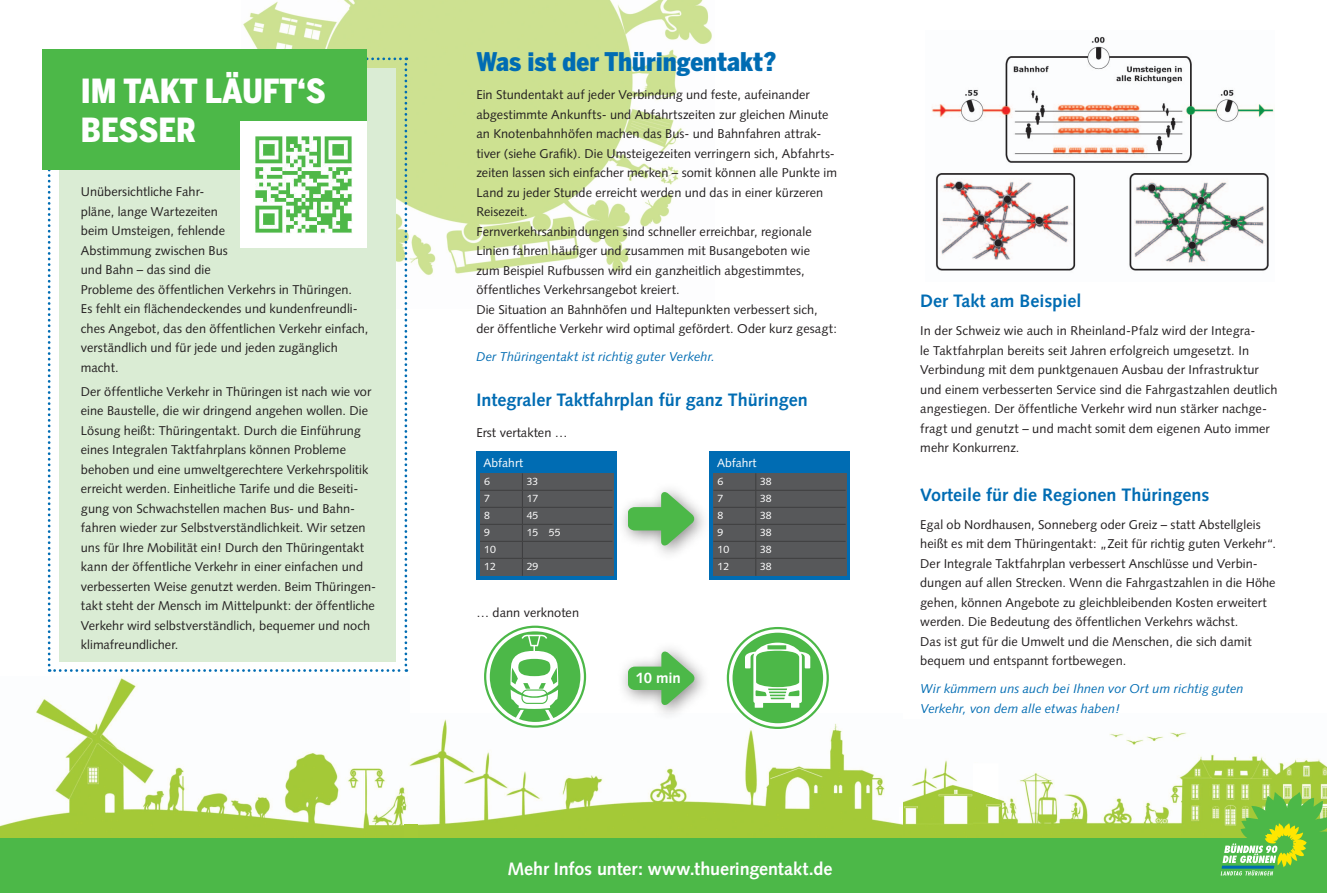
<style>
.page{position:relative;width:1327px;height:893px;background:#fff}
.page>*{position:absolute;margin:0;border:0;box-sizing:border-box;transform-origin:0 0}
.t1{font:900 33px/39.3px "Benton Sans Cond";color:#fff}
.t2{font:900 25.5px "Benton Sans Cond";color:#006cb3}
.t3{font:700 18px "Syntax";color:#006cb3}
.t4{font:700 18px "Syntax";letter-spacing:-.005em;color:#fff}
.t5{font:700 15px "Syntax";color:#fff}
.t6{font:12.75px/19.5px "Syntax";letter-spacing:.005em;color:#231f20}
.t7{font:italic 12.75px/19.5px "Syntax";letter-spacing:.005em;color:#006cb3}
.t8{font:12px "Syntax";color:#fff}
.t9{font:10.5px/17px "Syntax";color:#fff}
</style>
<div class="page">
<img style="left:243px;top:0;width:469px;height:304px">
<svg style="left:48px;top:57px;width:359px;height:615px;background:#daecd5"></svg>
<div style="left:42px;top:49px;width:324px;height:120px;background:#4cb848"></div>
<img style="left:932px;top:36px;width:342px;height:235px">
<img style="left:0;top:677px;width:408px;height:161px">
<img style="left:972px;top:732px;width:355px;height:106px">
<svg style="left:972px;top:763px;width:26px;height:36px"></svg>
<img style="left:902px;top:760px;width:70px;height:78px">
<img style="left:409px;top:716px;width:493px;height:122px">
<hr style="left:899px;top:807px;width:3px;height:16px;background:#fff">
<div style="left:404px;top:824px;width:14px;height:29px;background:#a5ca37"></div>
<div style="left:0;top:838px;width:1327px;height:55px;background:#4cb848"></div>
<svg style="left:1220px;top:792px;width:107px;height:84px"></svg>
<img style="left:240px;top:121px;width:127px;height:127px">
<svg style="left:484px;top:626px;width:102px;height:102px"></svg>
<svg style="left:486px;top:628px;width:98px;height:97px"></svg>
<svg style="left:490px;top:631px;width:90px;height:91px"></svg>
<svg style="left:727px;top:627px;width:102px;height:102px"></svg>
<svg style="left:729px;top:629px;width:97px;height:98px"></svg>
<div style="left:732px;top:633px;width:91px;height:90px;background:#4cb848;border-radius:50%"></div>
<svg style="left:745px;top:643px;width:65px;height:65px"></svg>
<svg style="left:767px;top:645px;width:19px;height:4px"></svg>
<div style="left:476px;top:451px;width:141px;height:128px;background:#006cb3"></div>
<div style="left:480px;top:473px;width:133px;height:102px;background:#57585a"></div>
<hr style="left:480px;top:490px;width:42px;height:1px;background:#3e3e3f">
<hr style="left:522px;top:490px;width:90px;height:1px;background:#3e3e3f">
<hr style="left:480px;top:507px;width:42px;height:1px;background:#3e3e3f">
<hr style="left:522px;top:507px;width:90px;height:1px;background:#3e3e3f">
<hr style="left:480px;top:524px;width:42px;height:1px;background:#3e3e3f">
<hr style="left:522px;top:524px;width:90px;height:1px;background:#3e3e3f">
<hr style="left:480px;top:541px;width:42px;height:1px;background:#3e3e3f">
<hr style="left:522px;top:541px;width:90px;height:1px;background:#3e3e3f">
<hr style="left:480px;top:558px;width:42px;height:1px;background:#3e3e3f">
<hr style="left:522px;top:558px;width:90px;height:1px;background:#3e3e3f">
<svg style="left:522px;top:473px;width:1px;height:103px"></svg>
<div style="left:710px;top:451px;width:140px;height:128px;background:#006cb3"></div>
<div style="left:713px;top:473px;width:134px;height:102px;background:#57585a"></div>
<hr style="left:713px;top:490px;width:43px;height:1px;background:#3e3e3f">
<hr style="left:756px;top:490px;width:89px;height:1px;background:#3e3e3f">
<hr style="left:713px;top:507px;width:43px;height:1px;background:#3e3e3f">
<hr style="left:756px;top:507px;width:89px;height:1px;background:#3e3e3f">
<hr style="left:713px;top:524px;width:43px;height:1px;background:#3e3e3f">
<hr style="left:756px;top:524px;width:89px;height:1px;background:#3e3e3f">
<hr style="left:713px;top:541px;width:43px;height:1px;background:#3e3e3f">
<hr style="left:756px;top:541px;width:89px;height:1px;background:#3e3e3f">
<hr style="left:713px;top:558px;width:43px;height:1px;background:#3e3e3f">
<hr style="left:756px;top:558px;width:89px;height:1px;background:#3e3e3f">
<svg style="left:755px;top:473px;width:1px;height:103px"></svg>
<div style="left:617px;top:482px;width:93px;height:80px;background:#231f20;opacity:.52"></div>
<svg style="left:628px;top:492px;width:67px;height:54px"></svg>
<div style="left:617px;top:641px;width:93px;height:80px;background:#231f20;opacity:.52"></div>
<svg style="left:628px;top:651px;width:67px;height:54px"></svg>
<h1 class="t1" style="left:81px;top:71px;width:247px">IM TAKT LÄUFT‘S<br>BESSER</h1>
<p class="t6" style="left:81px;top:182px;width:289px">Unübersichtliche Fahr-<br>pläne, lange Wartezeiten<br>beim Umsteigen, fehlende<br>Abstimmung zwischen Bus<br>und Bahn – das sind die<br>Probleme des öffentlichen Verkehrs in Thüringen.<br>Es fehlt ein flächendeckendes und kundenfreundli&shy;ches Angebot, das den öffentlichen Verkehr einfach, verständlich und für jede und jeden zugänglich macht.</p>
<p class="t6" style="left:81px;top:381px;width:297px">Der öffentliche Verkehr in Thüringen ist nach wie vor eine Baustelle, die wir dringend angehen wollen. Die Lösung heißt: Thüringentakt. Durch die Einführung eines Integralen Taktfahrplans können Probleme behoben und eine umweltgerechtere Verkehrspolitik erreicht werden. Einheitliche Tarife und die Beseiti&shy;gung von Schwachstellen machen Bus- und Bahn&shy;fahren wieder zur Selbstverständlichkeit. Wir setzen uns für Ihre Mobilität ein! Durch den Thüringentakt kann der öffentliche Verkehr in einer einfachen und verbesserten Weise genutzt werden. Beim Thüringen&shy;takt steht der Mensch im Mittelpunkt: der öffentliche Verkehr wird selbstverständlich, bequemer und noch klimafreundlicher.</p>
<h2 class="t2" style="left:476px;top:47px;width:302px">Was ist der Thüringentakt?</h2>
<p class="t6" style="left:476px;top:85px;width:362px">Ein Stundentakt auf jeder Verbindung und feste, aufeinander abgestimmte Ankunfts- und Abfahrtszeiten zur gleichen Minute an Knotenbahnhöfen machen das Bus- und Bahnfahren attrak&shy;tiver (siehe Grafik). Die Umsteigezeiten verringern sich, Abfahrts&shy;zeiten lassen sich einfacher merken – somit können alle Punkte im Land zu jeder Stunde erreicht werden und das in einer kürzeren Reisezeit.<br>Fernverkehrsanbindungen sind schneller erreichbar, regionale Linien fahren häufiger und zusammen mit Busangeboten wie<br>zum Beispiel Rufbussen wird ein ganzheitlich abgestimmtes, öffentliches Verkehrsangebot kreiert.<br>Die Situation an Bahnhöfen und Haltepunkten verbessert sich, der öffentliche Verkehr wird optimal gefördert. Oder kurz gesagt:</p>
<p class="t7" style="left:476px;top:347px;width:240px">Der Thüringentakt ist richtig guter Verkehr.</p>
<h3 class="t3" style="left:476px;top:389px;width:333px">Integraler Taktfahrplan für ganz Thüringen</h3>
<p class="t6" style="left:476px;top:423px;width:93px">Erst vertakten …</p>
<p class="t8" style="left:484px;top:455px;width:41px">Abfahrt</p>
<p class="t9" style="left:484px;top:473px;width:7px">6</p>
<p class="t9" style="left:527px;top:473px;width:13px">33</p>
<p class="t9" style="left:484px;top:490px;width:7px">7</p>
<p class="t9" style="left:527px;top:490px;width:13px">17</p>
<p class="t9" style="left:484px;top:507px;width:7px">8</p>
<p class="t9" style="left:527px;top:507px;width:13px">45</p>
<p class="t9" style="left:484px;top:524px;width:7px">9</p>
<p class="t9" style="left:527px;top:524px;width:35px">15 55</p>
<p class="t9" style="left:484px;top:541px;width:13px">10<br>12</p>
<p class="t9" style="left:527px;top:558px;width:13px">29</p>
<p class="t6" style="left:476px;top:602px;width:104px">… dann verknoten</p>
<p class="t8" style="left:717px;top:455px;width:41px">Abfahrt</p>
<p class="t9" style="left:717px;top:473px;width:7px">6</p>
<p class="t9" style="left:760px;top:473px;width:13px">38</p>
<p class="t9" style="left:717px;top:490px;width:7px">7</p>
<p class="t9" style="left:760px;top:490px;width:13px">38</p>
<p class="t9" style="left:717px;top:507px;width:7px">8</p>
<p class="t9" style="left:760px;top:507px;width:13px">38</p>
<p class="t9" style="left:717px;top:524px;width:7px">9</p>
<p class="t9" style="left:760px;top:524px;width:13px">38</p>
<p class="t9" style="left:717px;top:541px;width:13px">10</p>
<p class="t9" style="left:760px;top:541px;width:13px">38</p>
<p class="t9" style="left:717px;top:558px;width:13px">12</p>
<p class="t9" style="left:760px;top:558px;width:13px">38</p>
<p class="t5" style="left:635px;top:669px;width:47px">10 min</p>
<h3 class="t4" style="left:507px;top:858px;width:326px">Mehr Infos unter: www.thueringentakt.de</h3>
<h3 class="t3" style="left:920px;top:291px;width:163px">Der Takt am Beispiel</h3>
<p class="t6" style="left:920px;top:321px;width:359px">In der Schweiz wie auch in Rheinland-Pfalz wird der Integra-<br>le Taktfahrplan bereits seit Jahren erfolgreich umgesetzt. In Verbindung mit dem punktgenauen Ausbau der Infrastruktur und einem verbesserten Service sind die Fahrgastzahlen deutlich angestiegen. Der öffentliche Verkehr wird nun stärker nachge&shy;fragt und genutzt – und macht somit dem eigenen Auto immer mehr Konkurrenz.</p>
<h3 class="t3" style="left:920px;top:484px;width:291px">Vorteile für die Regionen Thüringens</h3>
<p class="t6" style="left:920px;top:514px;width:357px">Egal ob Nordhausen, Sonneberg oder Greiz – statt Abstellgleis heißt es mit dem Thüringentakt: „Zeit für richtig guten Verkehr“.<br>Der Integrale Taktfahrplan verbessert Anschlüsse und Verbin&shy;dungen auf allen Strecken. Wenn die Fahrgastzahlen in die Höhe gehen, können Angebote zu gleichbleibenden Kosten erweitert werden. Die Bedeutung des öffentlichen Verkehrs wächst.<br>Das ist gut für die Umwelt und die Menschen, die sich damit bequem und entspannt fortbewegen.</p>
<p class="t7" style="left:920px;top:679px;width:325px">Wir kümmern uns auch bei Ihnen vor Ort um richtig guten<br>Verkehr, von dem alle etwas haben!</p>
</div>
